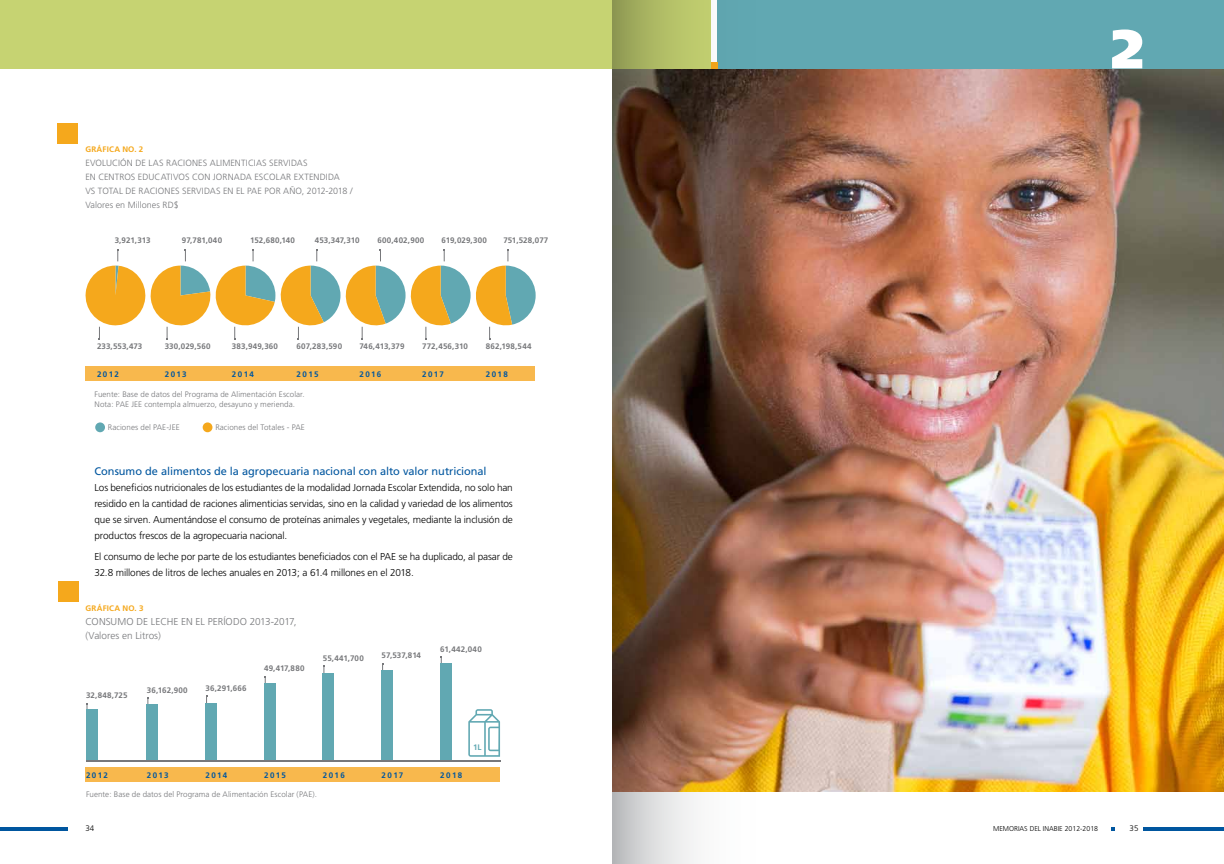
<style>
.page{position:relative;width:1224px;height:864px;background:#fff}
.page>*{position:absolute;margin:0;border:0;box-sizing:border-box;transform-origin:0 0}
.t1{font:11px "Frutiger";letter-spacing:-.005em;color:#00569f}
.t2{font:300 10px/16px "Frutiger";letter-spacing:-.01em;color:#000;text-align:justify}
.t3{font:300 10px/14px "Frutiger";color:#77787b}
.t4{font:300 9px/14px "Frutiger";letter-spacing:.01em;color:#77787b}
.t5{font:700 8px "Frutiger";letter-spacing:.01em;color:#77787b}
.t6{font:300 8px/10px "Frutiger";letter-spacing:.01em;color:#77787b}
.t7{font:700 8px "Frutiger";letter-spacing:.17em;color:#00569f}
.t8{font:700 8px "Frutiger";letter-spacing:.025em;color:#f5a81c}
.t9{font:700 8px "Frutiger";letter-spacing:.035em;color:#77787b}
.t10{font:300 8px "Frutiger";color:#000}
.t11{font:700 8px "Frutiger";color:#61a8b2}
.t12{font:300 7px "Frutiger";color:#000}
</style>
<div class="page">
<div style="left:85px;top:767px;width:415px;height:15px;background:#f8b84d"></div>
<svg style="left:86px;top:703px;width:2px;height:7px"></svg>
<svg style="left:147px;top:697px;width:2px;height:7px"></svg>
<svg style="left:323px;top:665px;width:2px;height:8px"></svg>
<svg style="left:382px;top:663px;width:2px;height:7px"></svg>
<svg style="left:440px;top:656px;width:2px;height:7px"></svg>
<svg style="left:264px;top:676px;width:2px;height:7px"></svg>
<div style="left:86px;top:710px;width:11px;height:51px;background:#61a8b2"></div>
<div style="left:147px;top:704px;width:11px;height:57px;background:#61a8b2"></div>
<div style="left:206px;top:703px;width:11px;height:58px;background:#61a8b2"></div>
<div style="left:264px;top:683px;width:11px;height:78px;background:#61a8b2"></div>
<div style="left:323px;top:673px;width:11px;height:88px;background:#61a8b2"></div>
<div style="left:382px;top:670px;width:11px;height:91px;background:#61a8b2"></div>
<div style="left:440px;top:663px;width:11px;height:98px;background:#61a8b2"></div>
<hr style="left:86px;top:761px;width:414px;height:1px;background:#77787b">
<svg style="left:468px;top:709px;width:32px;height:48px"></svg>
<div style="left:59px;top:581px;width:20px;height:21px;background:#f5a81c"></div>
<img style="left:793px;top:68px;width:431px;height:724px">
<div style="left:85px;top:367px;width:450px;height:14px;background:#f8b84d"></div>
<div style="left:203px;top:422px;width:9px;height:10px;background:#f5a81c;border-radius:50%"></div>
<div style="left:95px;top:422px;width:10px;height:10px;background:#61a8b2;border-radius:50%"></div>
<div style="left:57px;top:124px;width:21px;height:20px;background:#f5a81c"></div>
<svg style="left:85px;top:249px;width:451px;height:91px"></svg>
<div style="left:0;top:0;width:711px;height:68px;background:#c6d372"></div>
<div style="left:717px;top:0;width:507px;height:68px;background:#61a8b2"></div>
<svg style="left:1112px;top:29px;width:30px;height:39px"></svg>
<img style="left:612px;top:0;width:181px;height:864px">
<svg style="left:1112px;top:827px;width:3px;height:4px"></svg>
<hr style="left:1144px;top:827px;width:80px;height:4px;background:#00569f">
<hr style="left:0;top:827px;width:68px;height:4px;background:#00569f">
<p class="t8" style="left:85px;top:144px;width:60px">GRÁFICA NO. 2</p>
<p class="t4" style="left:85px;top:156px;width:269px">EVOLUCIÓN DE LAS RACIONES ALIMENTICIAS SERVIDAS<br>EN CENTROS EDUCATIVOS CON JORNADA ESCOLAR EXTENDIDA<br>VS TOTAL DE RACIONES SERVIDAS EN EL PAE POR AÑO, 2012-2018 / Valores en Millones rd $</p>
<p class="t5" style="left:115px;top:236px;width:37px">3,921,313</p>
<p class="t5" style="left:182px;top:236px;width:42px">97,781,040</p>
<p class="t5" style="left:250px;top:236px;width:47px">152,680,140</p>
<p class="t5" style="left:315px;top:236px;width:46px">453,347,310</p>
<p class="t9" style="left:378px;top:236px;width:48px">600,402,900</p>
<p class="t5" style="left:442px;top:236px;width:47px">619,029,300</p>
<p class="t5" style="left:503px;top:236px;width:47px">751,528,077</p>
<p class="t5" style="left:97px;top:342px;width:47px">233,553,473</p>
<p class="t5" style="left:165px;top:342px;width:47px">330,029,560</p>
<p class="t5" style="left:232px;top:342px;width:48px">383,949,360</p>
<p class="t5" style="left:297px;top:342px;width:47px">607,283,590</p>
<p class="t5" style="left:359px;top:342px;width:47px">746,413,379</p>
<p class="t5" style="left:422px;top:342px;width:47px">772,456,310</p>
<p class="t5" style="left:486px;top:342px;width:47px">862,198,544</p>
<p class="t7" style="left:97px;top:369px;width:23px">2012</p>
<p class="t7" style="left:165px;top:369px;width:23px">2013</p>
<p class="t7" style="left:232px;top:369px;width:23px">2014</p>
<p class="t7" style="left:297px;top:369px;width:23px">2015</p>
<p class="t7" style="left:359px;top:369px;width:23px">2016</p>
<p class="t7" style="left:422px;top:369px;width:23px">2017</p>
<p class="t7" style="left:486px;top:369px;width:23px">2018</p>
<p class="t6" style="left:94px;top:389px;width:212px">Fuente: Base de datos del Programa de Alimentación Escolar.<br>Nota: PAE JEE contempla almuerzo, desayuno y merienda.</p>
<p class="t6" style="left:108px;top:422px;width:73px">Raciones del PAE-JEE</p>
<p class="t6" style="left:215px;top:422px;width:91px">Raciones del Totales - PAE</p>
<p class="t1" style="left:94px;top:465px;width:394px">Consumo de alimentos de la agropecuaria nacional con alto valor nutricional</p>
<p class="t2" style="left:94px;top:480px;width:420px">Los beneficios nutricionales de los estudiantes de la modalidad Jornada Escolar Extendida, no solo han residido en la cantidad de raciones alimenticias servidas, sino en la calidad y variedad de los alimentos que se sirven. Aumentándose el consumo de proteínas animales y vegetales, mediante la inclusión de productos frescos de la agropecuaria nacional.</p>
<p class="t2" style="left:94px;top:549px;width:420px">El consumo de leche por parte de los estudiantes beneficiados con el PAE se ha duplicado, al pasar de<br>32.8 millones de litros de leches anuales en 2013; a 61.4 millones en el 2018.</p>
<p class="t8" style="left:86px;top:604px;width:60px">GRÁFICA NO. 3</p>
<p class="t3" style="left:86px;top:615px;width:213px">CONSUMO DE LECHE EN EL PERÍODO 2013-2017, (Valores en Litros)</p>
<p class="t5" style="left:86px;top:691px;width:43px">32,848,725</p>
<p class="t5" style="left:147px;top:685px;width:42px">36,162,900</p>
<p class="t5" style="left:206px;top:683px;width:43px">36,291,666</p>
<p class="t5" style="left:264px;top:664px;width:42px">49,417,880</p>
<p class="t5" style="left:323px;top:653px;width:42px">55,441,700</p>
<p class="t5" style="left:382px;top:651px;width:41px">57,537,814</p>
<p class="t5" style="left:440px;top:644px;width:43px">61,442,040</p>
<p class="t11" style="left:473px;top:742px;width:9px">1L</p>
<p class="t7" style="left:86px;top:770px;width:23px">2012</p>
<p class="t7" style="left:147px;top:770px;width:23px">2013</p>
<p class="t7" style="left:206px;top:770px;width:23px">2014</p>
<p class="t7" style="left:264px;top:770px;width:23px">2015</p>
<p class="t7" style="left:323px;top:770px;width:23px">2016</p>
<p class="t7" style="left:382px;top:770px;width:23px">2017</p>
<p class="t7" style="left:440px;top:770px;width:23px">2018</p>
<p class="t6" style="left:86px;top:789px;width:233px">Fuente: Base de datos del Programa de Alimentación Escolar (PAE).</p>
<p class="t10" style="left:86px;top:824px;width:10px">34</p>
<p class="t12" style="left:993px;top:825px;width:107px">Memorias del Inabie 2012-2018</p>
<p class="t10" style="left:1130px;top:824px;width:10px">35</p>
</div>
